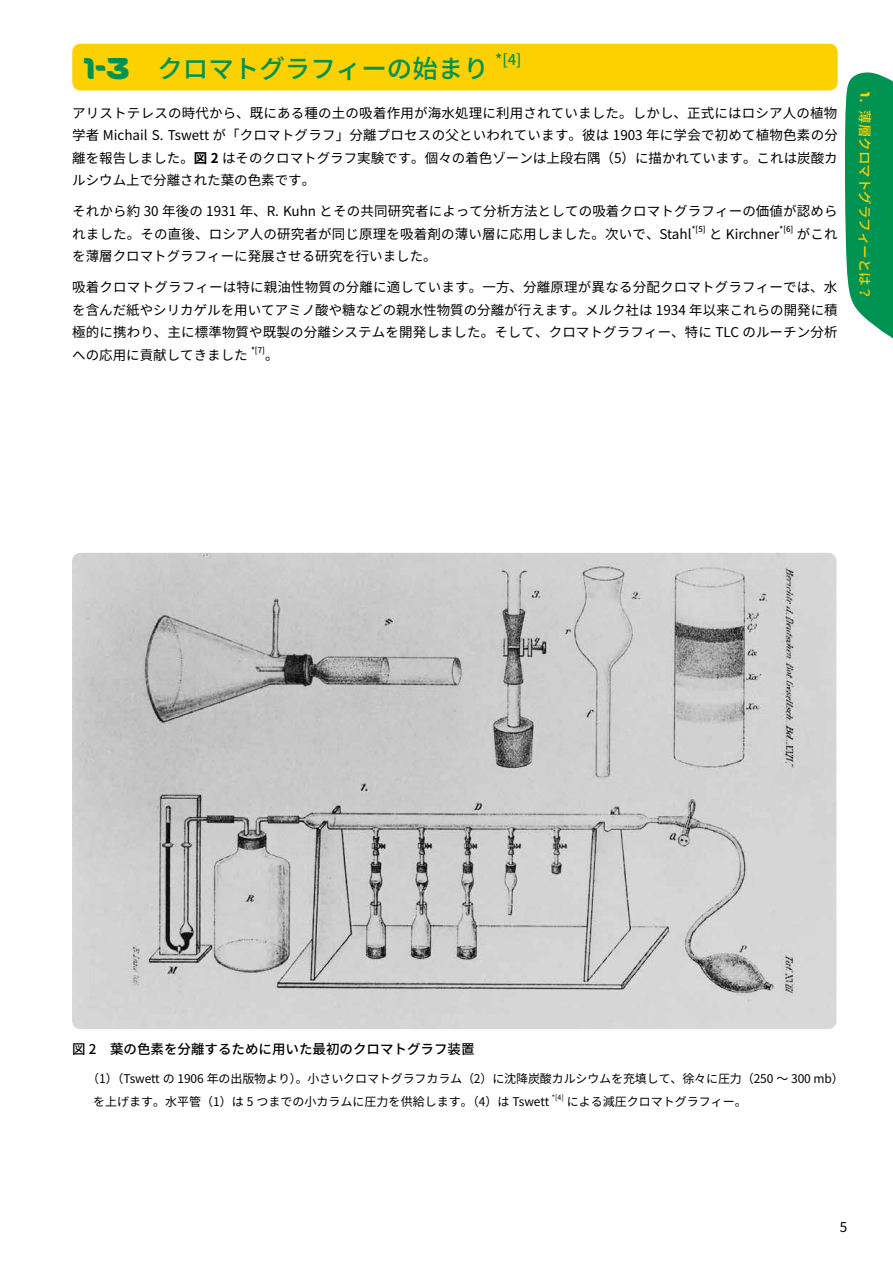
<style>
.page{position:relative;width:893px;height:1263px;background:#fff}
.page>*{position:absolute;margin:0;border:0;box-sizing:border-box;transform-origin:0 0}
.t1{font:500 25.5px "Noto Sans CJ Kjp";color:#009251}
.t2{font:500 14.85px "Noto Sans CJ Kjp";color:#009251}
.t3{font:13.5px/22.5px "Noto Sans CJ Kjp";letter-spacing:.01em;color:#000;text-align:justify}
.t4{font:500 13.5px "Noto Sans CJ Kjp";color:#000}
.t5{font:500 13.5px "Noto Sans CJ Kjp";color:#fdd000}
.t6{font:12px/22.5px "Noto Sans CJ Kjp";letter-spacing:-.01em;color:#000}
.t7{font:500 7.8px "Noto Sans CJ Kjp";color:#000}
.t8{font:7.05px "Noto Sans CJ Kjp";color:#000}
.s1{font-family:"Merck";font-weight:400;font-size:30.6px}
.s2{font-weight:700}
.s3{font-family:"Merck";font-weight:400}
</style>
<div class="page">
<svg style="left:845px;top:72px;width:48px;height:267px;background:#1f9f66"></svg>
<div style="left:72px;top:44px;width:766px;height:46px;background:#fdd000;border-radius:9px"></div>
<img style="left:72px;top:553px;width:764px;height:476px">
<h1 class="t1" style="left:84px;top:54px;width:407px"><span class="s1">1-3</span> クロマトグラフィーの始まり</h1>
<p class="t2" style="left:495px;top:51px;width:28px">*[4]</p>
<p class="t3" style="left:72px;top:102px;width:767px">アリストテレスの時代から、既にある種の土の吸着作用が海水処理に利用されていました。しかし、正式にはロシア人の植物学者 Michail S. Tswett が「クロマトグラフ」分離プロセスの父といわれています。彼は 1903 年に学会で初めて植物色素の分離を報告しました。<span class="s2">図 2</span> はそのクロマトグラフ実験です。個々の着色ゾーンは上段右隅（5）に描かれています。これは炭酸カルシウム上で分離された葉の色素です。</p>
<p class="t3" style="left:72px;top:201px;width:767px">それから約 30 年後の 1931 年、R. Kuhn とその共同研究者によって分析方法としての吸着クロマトグラフィーの価値が認められました。その直後、ロシア人の研究者が同じ原理を吸着剤の薄い層に応用しました。次いで、Stahl</p>
<p class="t7" style="left:692px;top:225px;width:15px">*[5]</p>
<p class="t3" style="left:709px;top:223px;width:72px">と Kirchner</p>
<p class="t7" style="left:779px;top:225px;width:15px">*[6]</p>
<p class="t3" style="left:797px;top:223px;width:42px">がこれ</p>
<p class="t3" style="left:72px;top:246px;width:366px">を薄層クロマトグラフィーに発展させる研究を行いました。</p>
<p class="t3" style="left:72px;top:277px;width:767px">吸着クロマトグラフィーは特に親油性物質の分離に適しています。一方、分離原理が異なる分配クロマトグラフィーでは、水を含んだ紙やシリカゲルを用いてアミノ酸や糖などの親水性物質の分離が行えます。メルク社は 1934 年以来これらの開発に積極的に携わり、主に標準物質や既製の分離システムを開発しました。そして、クロマトグラフィー、特に TLC のルーチン分析への応用に貢献してきました</p>
<p class="t7" style="left:251px;top:346px;width:15px">*[7]</p>
<p class="t3" style="left:265px;top:344px;width:15px">。</p>
<p class="t5" style="left:872px;top:92px;width:209px;rotate:90deg"><span class="s3">1</span>．薄層クロマトグラフィーとは？</p>
<p class="t4" style="left:72px;top:1041px;width:404px">図 2　葉の色素を分離するために用いた最初のクロマトグラフ装置</p>
<p class="t6" style="left:93px;top:1068px;width:752px;text-indent:-6px">（1）（Tswett の 1906 年の出版物より）。小さいクロマトグラフカラム（2）に沈降炭酸カルシウムを充填して、徐々に圧力（250 〜 300 mb）を上げます。水平管（1）は 5 つまでの小カラムに圧力を供給します。（4）は Tswett</p>
<p class="t8" style="left:552px;top:1093px;width:13px">*[4]</p>
<p class="t6" style="left:567px;top:1090px;width:181px">による減圧クロマトグラフィー。</p>
<p class="t3" style="left:840px;top:1216px;width:9px">5</p>
</div>
